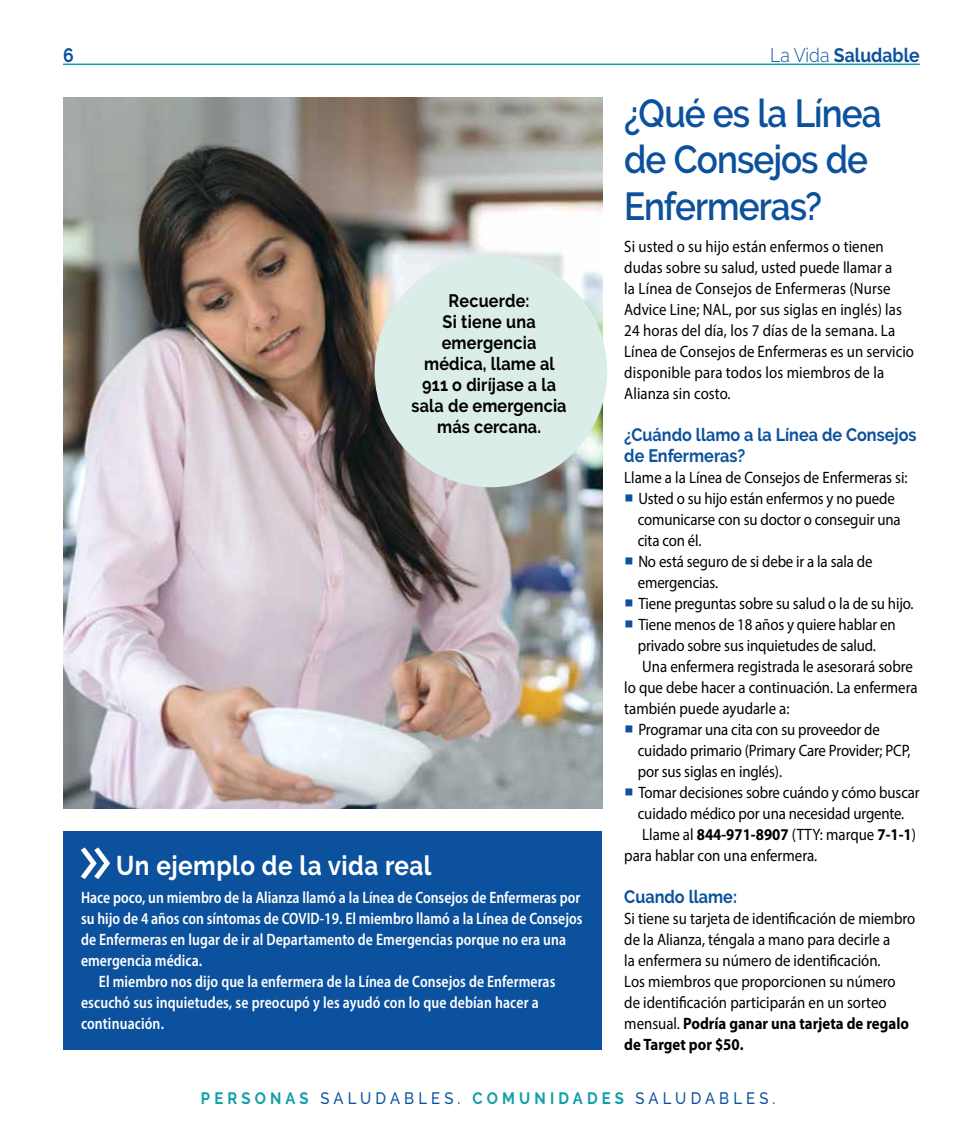
<style>
.page{position:relative;width:972px;height:1134px;background:#fff}
.page>*{position:absolute;margin:0;border:0;box-sizing:border-box;transform-origin:0 0}
.t1{font:600 39px/46.5px "Raleway";letter-spacing:-.025em;color:#0c519d;scale:.9 1}
.t2{font:700 27px "Raleway";letter-spacing:.02em;color:#fff;scale:.9 1}
.t3{font:700 19.5px "Raleway";color:#0c519d;scale:.9 1}
.t4{font:700 18px/21px "Raleway";letter-spacing:.01em;color:#000;text-align:center;scale:.9 1}
.t5{font:700 18px/21px "Raleway";color:#0c519d;scale:.9 1}
.t6{font:16.5px/21px "Myriad Pro";color:#000;scale:.9 1}
.t7{font:600 semi-condensed 16.5px "Myriad Pro";letter-spacing:.005em;color:#fff;scale:.9 1}
.t8{font:500 16.5px "Raleway";letter-spacing:.28em;color:#0c519d;scale:.9 1}
.s1{font-weight:300}
.s2{font-family:"Minion Pro";font-weight:500;font-size:24px;color:#0c519d}
.s3{font-weight:700}
.s4{font-weight:700;color:#119fac}
</style>
<div class="page">
<div style="left:63px;top:831px;width:538px;height:219px;background:#0c519d"></div>
<svg style="left:81px;top:847px;width:29px;height:32px"></svg>
<hr style="left:63px;top:64px;width:857px;height:1px;background:#119fac">
<img style="left:63px;top:97px;width:539px;height:711px">
<div style="left:375px;top:255px;width:232px;height:232px;background:#dbede8;border-radius:50%"></div>
<p class="t3" style="left:63px;top:44px;width:13px">6</p>
<p class="t3" style="left:770px;top:44px;width:168px"><span class="s1">La Vida</span> Saludable</p>
<p class="t4" style="left:412px;top:290px;width:174px">Recuerde:<br>Si tiene una emergencia médica, llame al<br>911 o diríjase a la sala de emergencia más cercana.</p>
<h2 class="t2" style="left:116px;top:850px;width:352px">Un ejemplo de la vida real</h2>
<p class="t7" style="left:81px;top:887px;width:556px">Hace poco, un miembro de la Alianza llamó a la Línea de Consejos de Enfermeras por</p>
<p class="t7" style="left:81px;top:908px;width:559px">su hijo de 4 años con síntomas de COVID-19. El miembro llamó a la Línea de Consejos</p>
<p class="t7" style="left:81px;top:929px;width:540px">de Enfermeras en lugar de ir al Departamento de Emergencias porque no era una</p>
<p class="t7" style="left:81px;top:950px;width:136px">emergencia médica.</p>
<p class="t7" style="left:99px;top:971px;width:509px">El miembro nos dijo que la enfermera de la Línea de Consejos de Enfermeras</p>
<p class="t7" style="left:81px;top:992px;width:510px">escuchó sus inquietudes, se preocupó y les ayudó con lo que debían hacer a</p>
<p class="t7" style="left:81px;top:1013px;width:94px">continuación.</p>
<h1 class="t1" style="left:624px;top:90px;width:287px">¿Qué es la Línea de Consejos de<br>Enfermeras?</h1>
<p class="t6" style="left:624px;top:236px;width:323px">Si usted o su hijo están enfermos o tienen dudas sobre su salud, usted puede llamar a<br>la Línea de Consejos de Enfermeras (Nurse Advice Line; NAL, por sus siglas en inglés) las 24 horas del día, los 7 días de la semana. La Línea de Consejos de Enfermeras es un servicio disponible para todos los miembros de la Alianza sin costo.</p>
<p class="t5" style="left:624px;top:424px;width:326px">¿Cuándo llamo a la Línea de Consejos de Enfermeras?</p>
<p class="t6" style="left:624px;top:467px;width:316px">Llame a la Línea de Consejos de Enfermeras si:</p>
<p class="t6" style="left:638px;top:488px;width:294px;text-indent:-13px"><span class="s2">■</span> Usted o su hijo están enfermos y no puede comunicarse con su doctor o conseguir una cita con él.</p>
<p class="t6" style="left:638px;top:551px;width:262px;text-indent:-13px"><span class="s2">■</span> No está seguro de si debe ir a la sala de emergencias.</p>
<p class="t6" style="left:624px;top:593px;width:323px"><span class="s2">■</span> Tiene preguntas sobre su salud o la de su hijo.</p>
<p class="t6" style="left:624px;top:614px;width:303px"><span class="s2">■</span> Tiene menos de 18 años y quiere hablar en</p>
<p class="t6" style="left:638px;top:635px;width:266px">privado sobre sus inquietudes de salud.</p>
<p class="t6" style="left:642px;top:656px;width:302px">Una enfermera registrada le asesorará sobre</p>
<p class="t6" style="left:624px;top:677px;width:327px">lo que debe hacer a continuación. La enfermera</p>
<p class="t6" style="left:624px;top:698px;width:185px">también puede ayudarle a:</p>
<p class="t6" style="left:638px;top:719px;width:304px;text-indent:-13px"><span class="s2">■</span> Programar una cita con su proveedor de cuidado primario (Primary Care Provider; PCP, por sus siglas en inglés).</p>
<p class="t6" style="left:624px;top:782px;width:330px"><span class="s2">■</span> Tomar decisiones sobre cuándo y cómo buscar</p>
<p class="t6" style="left:638px;top:803px;width:298px">cuidado médico por una necesidad urgente.</p>
<p class="t6" style="left:642px;top:824px;width:306px">Llame al <span class="s3">844-971-8907</span> (TTY: marque <span class="s3">7-1-1</span>)</p>
<p class="t6" style="left:624px;top:845px;width:216px">para hablar con una enfermera.</p>
<p class="t5" style="left:624px;top:886px;width:127px">Cuando llame:</p>
<p class="t6" style="left:624px;top:908px;width:325px">Si tiene su tarjeta de identificación de miembro de la Alianza, téngala a mano para decirle a<br>la enfermera su número de identificación.<br>Los miembros que proporcionen su número de identificación participarán en un sorteo mensual. <span class="s3">Podría ganar una tarjeta de regalo de Target por $50.</span></p>
<p class="t8" style="left:201px;top:1088px;width:640px"><span class="s4">PERSONAS</span> SALUDABLES. <span class="s4">COMUNIDADES</span> SALUDABLES.</p>
</div>
